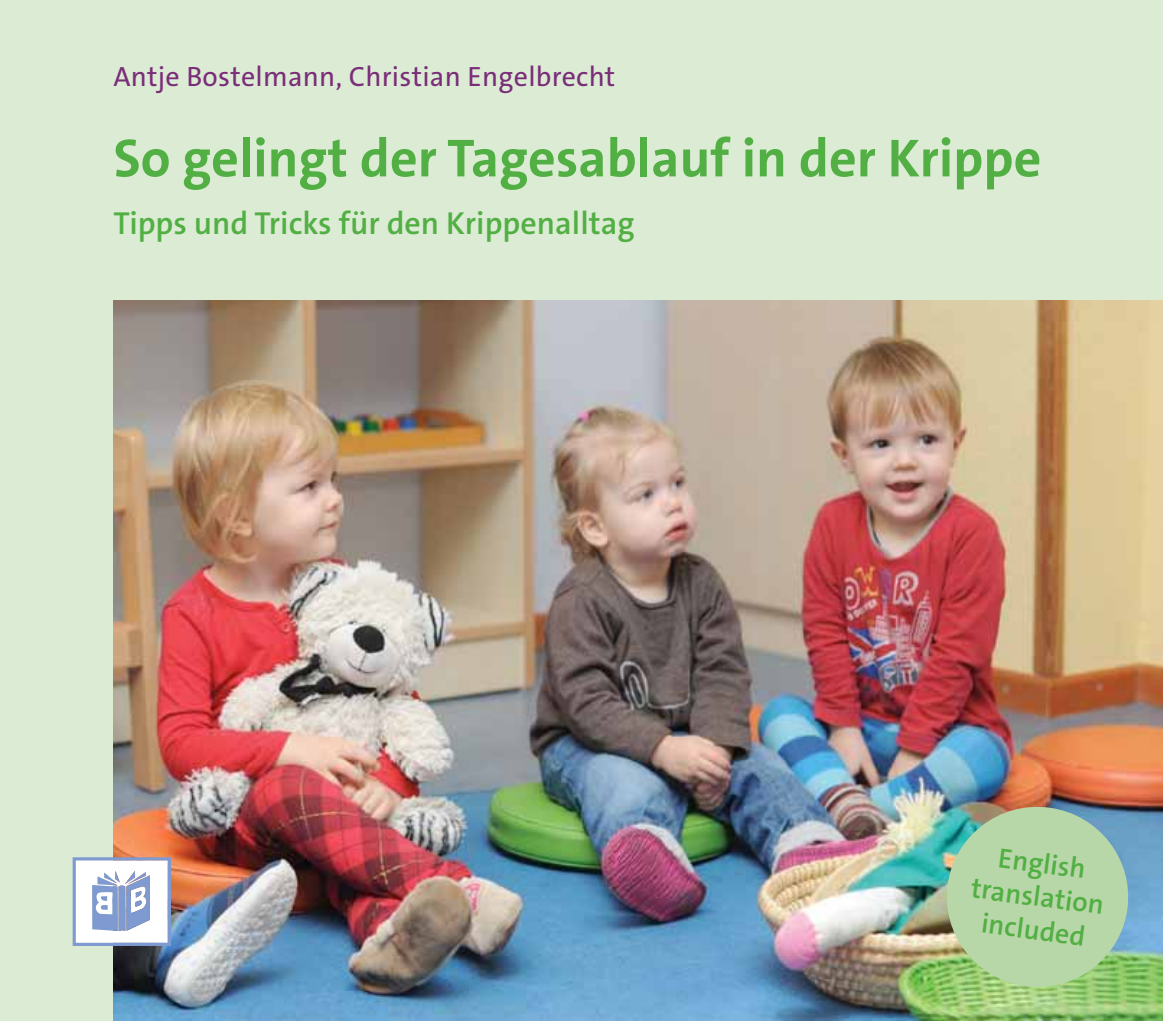
<style>
.page{position:relative;width:1163px;height:1021px;background:#fff}
.page>*{position:absolute;margin:0;border:0;box-sizing:border-box;transform-origin:0 0}
.t1{font:700 54px "The Sans C4 s";color:#52af43}
.t2{font:600 32px "The Sans C4 s";color:#52af43}
.t3{font:28px "The Sans C4 s";letter-spacing:.01em;color:#7a2d78}
.t4{font:600 28px/33.6px "The Sans C4 s";color:#52af43;text-align:center}
</style>
<div class="page">
<div style="left:0;top:0;width:1162px;height:1020px;background:#dbebd4"></div>
<img style="left:113px;top:301px;width:1049px;height:719px">
<svg style="left:73px;top:857px;width:98px;height:88px;background:#ced7e9"></svg>
<img style="left:940px;top:801px;width:193px;height:191px">
<p class="t3" style="left:113px;top:60px;width:503px">Antje Bostelmann, Christian Engelbrecht</p>
<h1 class="t1" style="left:113px;top:138px;width:929px">So gelingt der Tagesablauf in der Krippe</h1>
<p class="t2" style="left:113px;top:212px;width:522px">Tipps und Tricks für den Krippenalltag</p>
<p class="t4" style="left:978px;top:840px;width:135px;rotate:8deg">English translation included</p>
</div>
